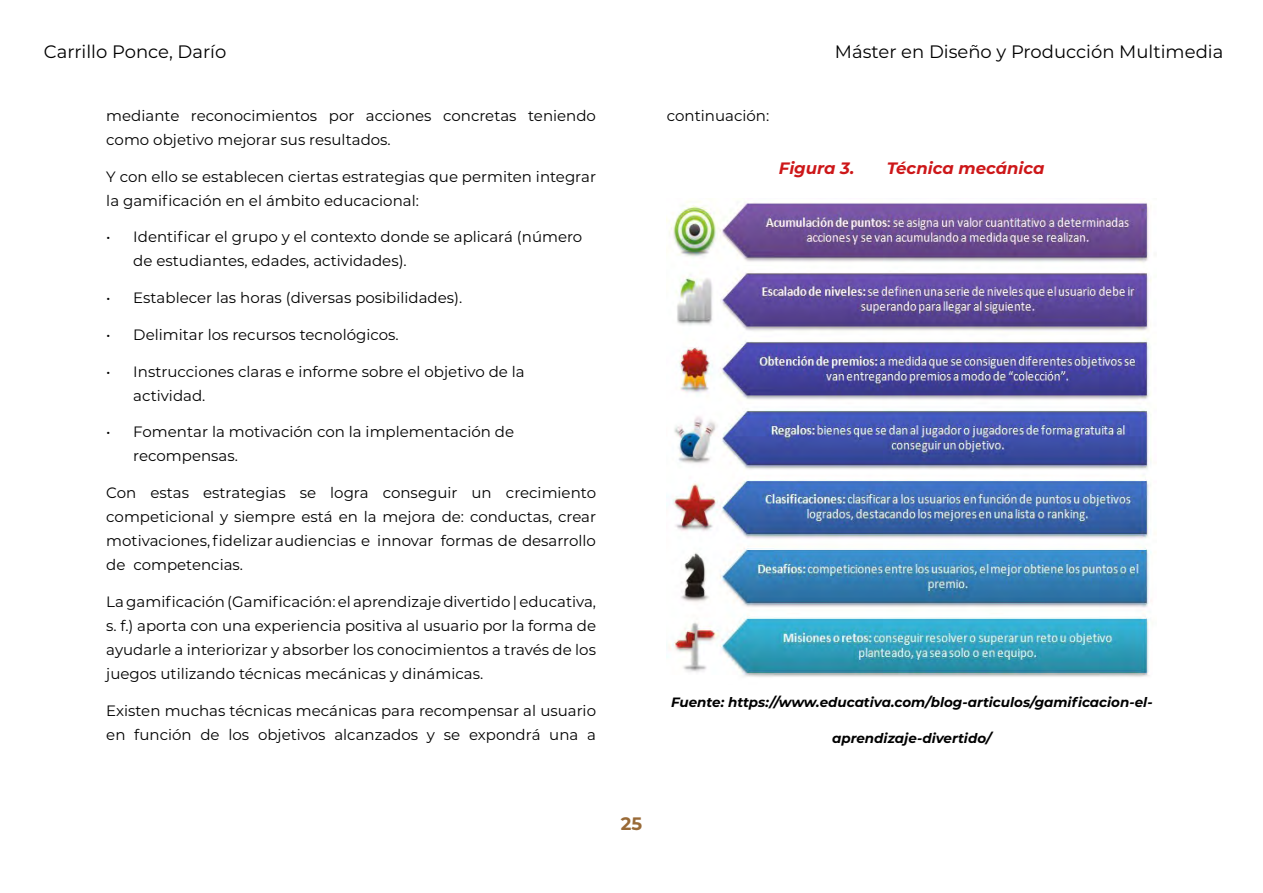
<style>
.page{position:relative;width:1263px;height:893px;background:#fff}
.page>*{position:absolute;margin:0;border:0;box-sizing:border-box;transform-origin:0 0}
.t1{font:18px "Montserrat";color:#000}
.t2{font:700 18px "Montserrat";color:#996a37}
.t3{font:italic 700 16.5px "Montserrat";color:#cd1719}
.t4{font:15px/24px "Montserrat";color:#000}
.t5{font:italic 700 13.5px "Montserrat";color:#000}
</style>
<div class="page">
<img style="left:667px;top:201px;width:485px;height:476px">
<p class="t1" style="left:44px;top:39px;width:184px">Carrillo Ponce, Darío</p>
<p class="t1" style="left:835px;top:39px;width:390px">Máster en Diseño y Producción Multimedia</p>
<p class="t4" style="left:106px;top:103px;width:491px">mediante reconocimientos por acciones concretas teniendo como objetivo mejorar sus resultados.</p>
<p class="t4" style="left:106px;top:164px;width:491px">Y con ello se establecen ciertas estrategias que permiten integrar la gamificación en el ámbito educacional:</p>
<p class="t4" style="left:133px;top:224px;width:450px;text-indent:-27px">• Identificar el grupo y el contexto donde se aplicará (número de estudiantes, edades, actividades).</p>
<p class="t4" style="left:106px;top:285px;width:357px">• Establecer las horas (diversas posibilidades).</p>
<p class="t4" style="left:106px;top:322px;width:294px">• Delimitar los recursos tecnológicos.</p>
<p class="t4" style="left:133px;top:359px;width:393px;text-indent:-27px">• Instrucciones claras e informe sobre el objetivo de la actividad.</p>
<p class="t4" style="left:133px;top:419px;width:382px;text-indent:-27px">• Fomentar la motivación con la implementación de recompensas.</p>
<p class="t4" style="left:106px;top:480px;width:491px;text-align:justify">Con estas estrategias se logra conseguir un crecimiento competicional y siempre está en la mejora de: conductas, crear motivaciones, fidelizar audiencias e innovar formas de desarrollo de competencias.</p>
<p class="t4" style="left:106px;top:589px;width:491px;text-align:justify">La gamificación (Gamificación: el aprendizaje divertido | educativa, s. f.) aporta con una experiencia positiva al usuario por la forma de ayudarle a interiorizar y absorber los conocimientos a través de los juegos utilizando técnicas mecánicas y dinámicas.</p>
<p class="t4" style="left:106px;top:698px;width:491px">Existen muchas técnicas mecánicas para recompensar al usuario en función de los objetivos alcanzados y se expondrá una a</p>
<p class="t4" style="left:667px;top:103px;width:104px">continuación:</p>
<p class="t3" style="left:779px;top:157px;width:77px">Figura 3.</p>
<p class="t3" style="left:887px;top:157px;width:159px">Técnica mecánica</p>
<p class="t5" style="left:671px;top:693px;width:483px">Fuente: https://www.educativa.com/blog-articulos/gamificacion-el-</p>
<p class="t5" style="left:832px;top:729px;width:161px">aprendizaje-divertido/</p>
<p class="t2" style="left:621px;top:810px;width:23px">25</p>
</div>
